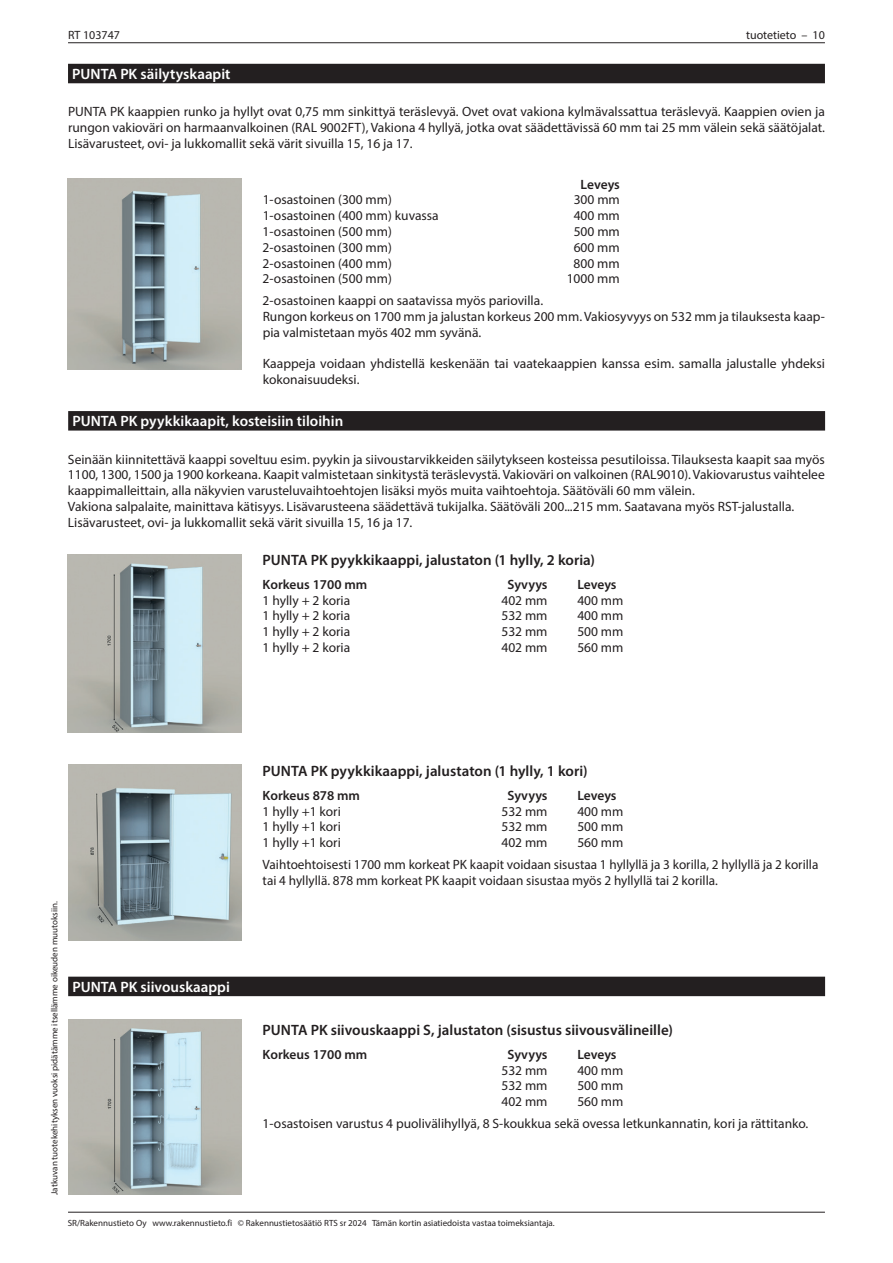
<style>
.page{position:relative;width:893px;height:1263px;background:#fff}
.page>*{position:absolute;margin:0;border:0;box-sizing:border-box;transform-origin:0 0}
.t1{font:600 15px "Myriad Pro";color:#231f20}
.t2{font:600 15px "Myriad Pro";color:#fff}
.t3{font:13.5px/15.8px "Myriad Pro";color:#231f20}
.t4{font:600 13.5px "Myriad Pro";color:#231f20}
.t5{font:12px "Myriad Pro";color:#231f20}
.t6{font:9px "Myriad Pro";color:#231f20}
</style>
<div class="page">
<hr style="left:68px;top:1212px;width:757px;height:1px;background:#231f20">
<hr style="left:68px;top:42px;width:757px;height:1px;background:#231f20">
<img style="left:68px;top:179px;width:173px;height:191px">
<div style="left:68px;top:64px;width:757px;height:19px;background:#231f20"></div>
<img style="left:68px;top:554px;width:173px;height:178px">
<img style="left:68px;top:1019px;width:173px;height:176px">
<img style="left:68px;top:765px;width:173px;height:176px">
<div style="left:68px;top:411px;width:757px;height:20px;background:#231f20"></div>
<div style="left:68px;top:977px;width:757px;height:19px;background:#231f20"></div>
<p class="t5" style="left:68px;top:27px;width:54px">RT 103747</p>
<p class="t5" style="left:746px;top:27px;width:80px">tuotetieto – 10</p>
<p class="t2" style="left:72px;top:64px;width:160px">PUNTA PK säilytyskaapit</p>
<p class="t3" style="left:68px;top:104px;width:758px;text-align:justify">PUNTA PK kaappien runko ja hyllyt ovat 0,75 mm sinkittyä teräslevyä. Ovet ovat vakiona kylmävalssattua teräslevyä. Kaappien ovien ja rungon vakioväri on harmaanvalkoinen (RAL 9002FT), Vakiona 4 hyllyä, jotka ovat säädettävissä 60 mm tai 25 mm välein sekä säätöjalat.<br>Lisävarusteet, ovi- ja lukkomallit sekä värit sivuilla 15, 16 ja 17.</p>
<p class="t4" style="left:581px;top:176px;width:41px">Leveys</p>
<p class="t3" style="left:263px;top:192px;width:131px">1-osastoinen (300 mm)</p>
<p class="t3" style="left:574px;top:192px;width:48px">300 mm</p>
<p class="t3" style="left:263px;top:208px;width:178px">1-osastoinen (400 mm) kuvassa</p>
<p class="t3" style="left:574px;top:208px;width:48px">400 mm</p>
<p class="t3" style="left:263px;top:223px;width:131px">1-osastoinen (500 mm)</p>
<p class="t3" style="left:574px;top:223px;width:48px">500 mm</p>
<p class="t3" style="left:263px;top:239px;width:131px">2-osastoinen (300 mm)</p>
<p class="t3" style="left:574px;top:239px;width:48px">600 mm</p>
<p class="t3" style="left:263px;top:255px;width:131px">2-osastoinen (400 mm)</p>
<p class="t3" style="left:574px;top:255px;width:48px">800 mm</p>
<p class="t3" style="left:263px;top:271px;width:131px">2-osastoinen (500 mm)</p>
<p class="t3" style="left:567px;top:271px;width:55px">1000 mm</p>
<p class="t3" style="left:263px;top:292px;width:564px">2-osastoinen kaappi on saatavissa myös pariovilla.<br>Rungon korkeus on 1700 mm ja jalustan korkeus 200 mm. Vakiosyvyys on 532 mm ja tilauksesta kaap&shy;pia valmistetaan myös 402 mm syvänä.</p>
<p class="t3" style="left:263px;top:355px;width:564px">Kaappeja voidaan yhdistellä keskenään tai vaatekaappien kanssa esim. samalla jalustalle yhdeksi kokonaisuudeksi.</p>
<p class="t2" style="left:72px;top:412px;width:272px">PUNTA PK pyykkikaapit, kosteisiin tiloihin</p>
<p class="t3" style="left:68px;top:451px;width:758px">Seinään kiinnitettävä kaappi soveltuu esim. pyykin ja siivoustarvikkeiden säilytykseen kosteissa pesutiloissa. Tilauksesta kaapit saa myös 1100, 1300, 1500 ja 1900 korkeana. Kaapit valmistetaan sinkitystä teräslevystä. Vakioväri on valkoinen (RAL9010). Vakiovarustus vaihtelee kaappimalleittain, alla näkyvien varusteluvaihtoehtojen lisäksi myös muita vaihtoehtoja. Säätöväli 60 mm välein.<br>Vakiona salpalaite, mainittava kätisyys. Lisävarusteena säädettävä tukijalka. Säätöväli 200...215 mm. Saatavana myös RST-jalustalla.<br>Lisävarusteet, ovi- ja lukkomallit sekä värit sivuilla 15, 16 ja 17.</p>
<p class="t1" style="left:263px;top:551px;width:334px">PUNTA PK pyykkikaappi, jalustaton (1 hylly, 2 koria)</p>
<p class="t4" style="left:263px;top:576px;width:106px">Korkeus 1700 mm</p>
<p class="t4" style="left:507px;top:576px;width:42px">Syvyys</p>
<p class="t4" style="left:577px;top:576px;width:41px">Leveys</p>
<p class="t3" style="left:263px;top:592px;width:89px">1 hylly + 2 koria</p>
<p class="t3" style="left:501px;top:592px;width:48px">402 mm</p>
<p class="t3" style="left:577px;top:592px;width:48px">400 mm</p>
<p class="t3" style="left:263px;top:608px;width:89px">1 hylly + 2 koria</p>
<p class="t3" style="left:501px;top:608px;width:48px">532 mm</p>
<p class="t3" style="left:577px;top:608px;width:48px">400 mm</p>
<p class="t3" style="left:263px;top:623px;width:89px">1 hylly + 2 koria</p>
<p class="t3" style="left:501px;top:623px;width:48px">532 mm</p>
<p class="t3" style="left:577px;top:623px;width:48px">500 mm</p>
<p class="t3" style="left:263px;top:639px;width:89px">1 hylly + 2 koria</p>
<p class="t3" style="left:501px;top:639px;width:48px">402 mm</p>
<p class="t3" style="left:577px;top:639px;width:48px">560 mm</p>
<p class="t6" style="left:49px;top:1195px;width:295px;rotate:-90deg">Jatkuvan tuotekehityksen vuoksi pidätämme itsellämme oikeuden muutoksiin.</p>
<p class="t2" style="left:72px;top:977px;width:159px">PUNTA PK siivouskaappi</p>
<p class="t1" style="left:263px;top:762px;width:326px">PUNTA PK pyykkikaappi, jalustaton (1 hylly, 1 kori)</p>
<p class="t4" style="left:263px;top:787px;width:99px">Korkeus 878 mm</p>
<p class="t4" style="left:507px;top:787px;width:42px">Syvyys</p>
<p class="t4" style="left:577px;top:787px;width:41px">Leveys</p>
<p class="t3" style="left:263px;top:803px;width:80px">1 hylly +1 kori</p>
<p class="t3" style="left:501px;top:803px;width:48px">532 mm</p>
<p class="t3" style="left:577px;top:803px;width:48px">400 mm</p>
<p class="t3" style="left:263px;top:819px;width:80px">1 hylly +1 kori</p>
<p class="t3" style="left:501px;top:819px;width:48px">532 mm</p>
<p class="t3" style="left:577px;top:819px;width:48px">500 mm</p>
<p class="t3" style="left:263px;top:834px;width:80px">1 hylly +1 kori</p>
<p class="t3" style="left:501px;top:834px;width:48px">402 mm</p>
<p class="t3" style="left:263px;top:831px;width:557px;line-height:21.8px;text-indent:315px">560 mm<br>Vaihtoehtoisesti 1700 mm korkeat PK kaapit voidaan sisustaa 1 hyllyllä ja 3 korilla, 2 hyllyllä ja 2 korilla</p>
<p class="t3" style="left:263px;top:872px;width:457px">tai 4 hyllyllä. 878 mm korkeat PK kaapit voidaan sisustaa myös 2 hyllyllä tai 2 korilla.</p>
<p class="t1" style="left:263px;top:1021px;width:412px">PUNTA PK siivouskaappi S, jalustaton (sisustus siivousvälineille)</p>
<p class="t4" style="left:263px;top:1046px;width:106px">Korkeus 1700 mm</p>
<p class="t4" style="left:507px;top:1046px;width:42px">Syvyys</p>
<p class="t4" style="left:577px;top:1046px;width:41px">Leveys</p>
<p class="t3" style="left:501px;top:1062px;width:48px">532 mm</p>
<p class="t3" style="left:577px;top:1062px;width:48px">400 mm</p>
<p class="t3" style="left:501px;top:1078px;width:48px">532 mm</p>
<p class="t3" style="left:577px;top:1078px;width:48px">500 mm</p>
<p class="t3" style="left:501px;top:1093px;width:48px">402 mm</p>
<p class="t3" style="left:263px;top:1090px;width:547px;line-height:21.8px;text-indent:315px">560 mm<br>1-osastoisen varustus 4 puolivälihyllyä, 8 S-koukkua sekä ovessa letkunkannatin, kori ja rättitanko.</p>
<p class="t6" style="left:68px;top:1217px;width:488px">SR/Rakennustieto Oy www.rakennustieto.fi © Rakennustietosäätiö RTS sr 2024 Tämän kortin asiatiedoista vastaa toimeksiantaja.</p>
</div>
